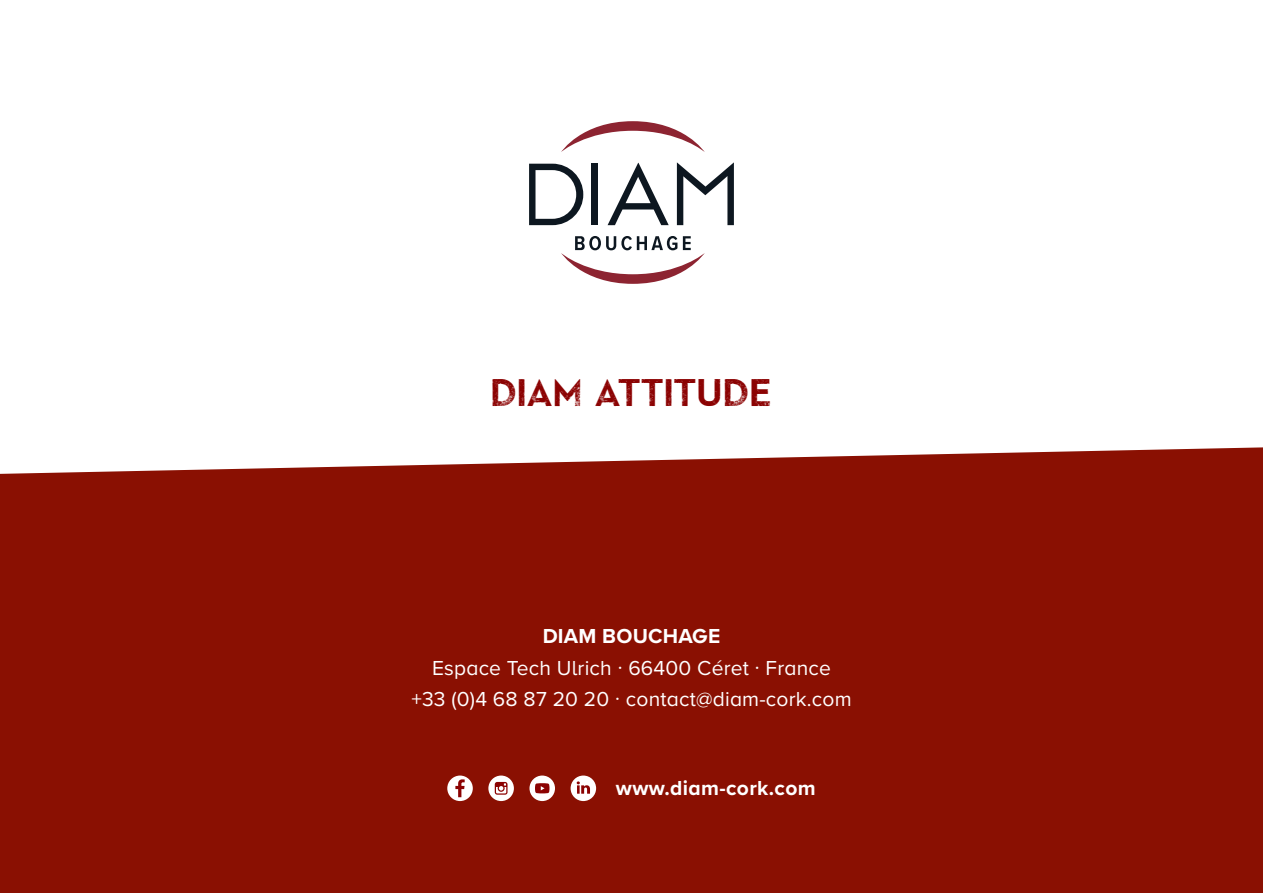
<style>
.page{position:relative;width:1263px;height:893px;background:#fff}
.page>*{position:absolute;margin:0;border:0;box-sizing:border-box;transform-origin:0 0}
.t1{font:30px "Diam Sky Fall Done 2022";color:#8b0202}
.t2{font:21px "Proxima Nova A";letter-spacing:.01em;color:#fff}
.t3{font:700 21px "Proxima Nova A";letter-spacing:.015em;color:#fff}
</style>
<div class="page">
<div style="left:0;top:447px;width:1263px;height:446px;background:#8a1002"></div>
<svg style="left:561px;top:121px;width:144px;height:31px"></svg>
<svg style="left:529px;top:164px;width:54px;height:61px"></svg>
<div style="left:591px;top:164px;width:7px;height:61px;background:#0d1720"></div>
<svg style="left:608px;top:163px;width:61px;height:62px"></svg>
<svg style="left:677px;top:162px;width:57px;height:63px"></svg>
<svg style="left:561px;top:236px;width:144px;height:48px"></svg>
<div style="left:447px;top:775px;width:26px;height:26px;background:#fff;border-radius:50%"></div>
<svg style="left:455px;top:779px;width:10px;height:18px"></svg>
<svg style="left:529px;top:775px;width:26px;height:26px"></svg>
<svg style="left:535px;top:783px;width:14px;height:10px"></svg>
<svg style="left:488px;top:775px;width:26px;height:26px"></svg>
<svg style="left:495px;top:782px;width:12px;height:13px"></svg>
<div style="left:571px;top:775px;width:25px;height:26px;background:#fff;border-radius:50%"></div>
<svg style="left:577px;top:781px;width:13px;height:13px"></svg>
<p class="t1" style="left:490px;top:371px;width:283px">DIAM ATTITUDE</p>
<p class="t3" style="left:543px;top:620px;width:179px">DIAM BOUCHAGE</p>
<p class="t2" style="left:432px;top:652px;width:400px">Espace Tech Ulrich · 66400 Céret · France</p>
<p class="t2" style="left:411px;top:683px;width:442px">+33 (0)4 68 87 20 20 · contact@diam-cork.com</p>
<p class="t3" style="left:616px;top:772px;width:201px">www.diam-cork.com</p>
</div>
